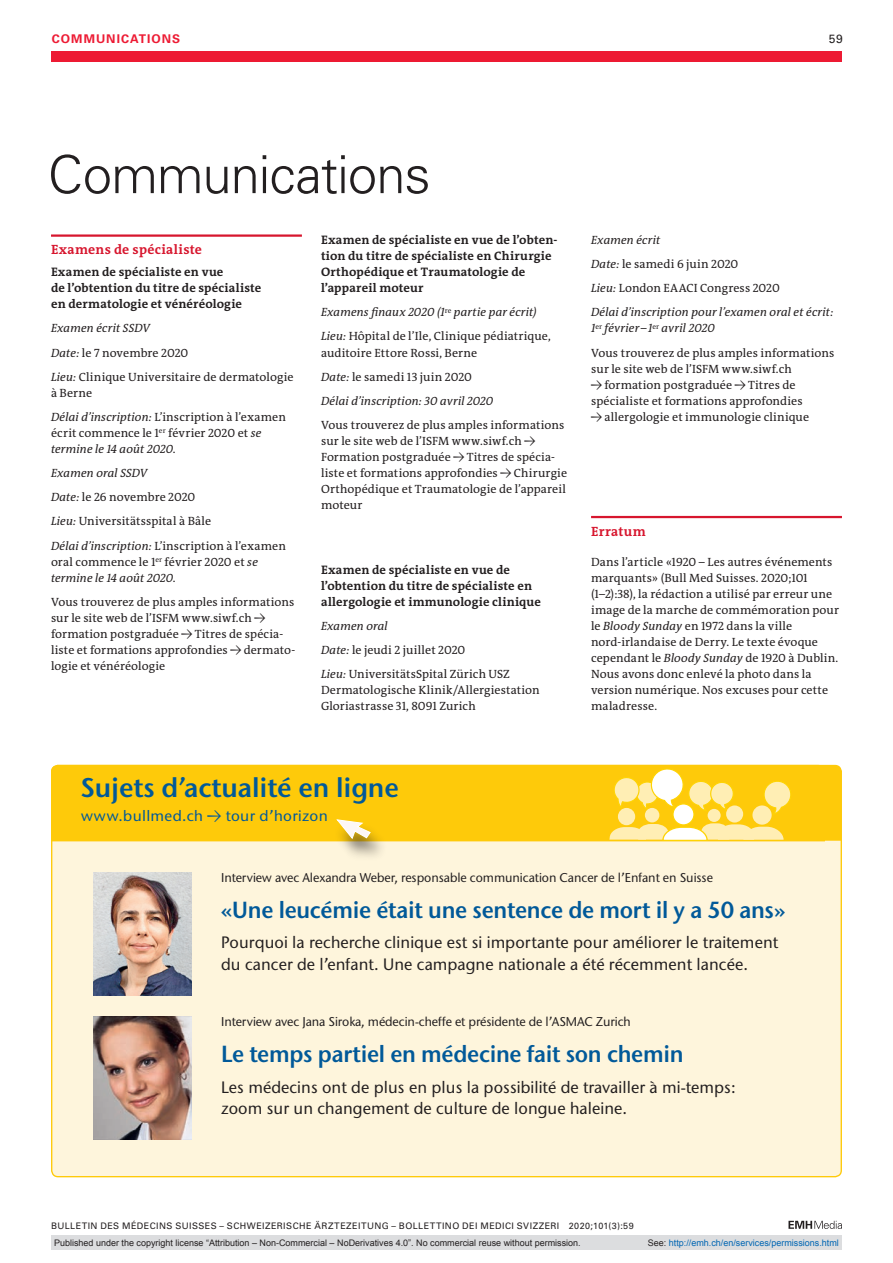
<style>
.page{position:relative;width:893px;height:1263px;background:#fff}
.page>*{position:absolute;margin:0;border:0;box-sizing:border-box;transform-origin:0 0}
.t1{font:300 52.5px "Univers LT Std";letter-spacing:-.02em;color:#231f20}
.t2{font:600 27px "Stone Sans ITC Std";letter-spacing:-.005em;color:#015999}
.t3{font:600 23.25px "Stone Sans ITC Std";letter-spacing:-.015em;color:#015999;scale:.95 1}
.t4{font:500 16.5px/21.5px "Stone Sans ITC Std";letter-spacing:.005em;color:#231f20}
.t5{font:500 15px "Stone Sans ITC Std";letter-spacing:.02em;color:#015999}
.t6{font:700 13.5px "The Antiqua B W7";letter-spacing:.02em;color:#d7162e}
.t7{font:500 12.75px "Stone Sans ITC Std";letter-spacing:-.005em;color:#231f20}
.t8{font:700 12.3px/16px "The Antiqua B W7";letter-spacing:.015em;color:#231f20}
.t9{font:12px/16px "The Antiqua B W5 Plain";letter-spacing:.005em;color:#231f20}
.t10{font:italic 12px/24.2px "The Antiqua B W5 Plain";letter-spacing:.01em;color:#231f20}
.t11{font:700 12px "Univers LT Std";letter-spacing:.085em;color:#ed1a33}
.t12{font:12px "Univers LT Std";color:#231f20}
.t13{font:9px "Arial";color:#231f20}
.t14{font:9px "Univers LT Std";letter-spacing:.05em;color:#231f20}
.t15{font:9px "Arial";color:#0166b3}
.s1{font-style:italic}
.s2{font-style:normal}
.s3{font-family:"The Antiqua B W5 Plain";font-weight:400}
.s4{color:#231f20}
</style>
<div class="page">
<svg style="left:788px;top:1221px;width:54px;height:8px"></svg>
<hr style="left:51px;top:234px;width:251px;height:3px;background:#d7162e">
<div style="left:52px;top:765px;width:789px;height:412px;background:#fef5dc;border-radius:6px"></div>
<svg style="left:51px;top:764px;width:775px;height:78px"></svg>
<div style="left:52px;top:765px;width:789px;height:76px;background:#feca0a"></div>
<svg style="left:761px;top:778px;width:33px;height:38px"></svg>
<svg style="left:612px;top:766px;width:124px;height:46px"></svg>
<div style="left:708px;top:809px;width:13px;height:13px;background:#ffeeb4;border-radius:50%"></div>
<div style="left:726px;top:805px;width:17px;height:17px;background:#ffeeb4;border-radius:50%"></div>
<div style="left:645px;top:808px;width:14px;height:14px;background:#ffeeb4;border-radius:50%"></div>
<div style="left:618px;top:808px;width:17px;height:17px;background:#ffeeb4;border-radius:50%"></div>
<div style="left:673px;top:804px;width:21px;height:21px;background:#fff;border-radius:50%"></div>
<div style="left:672px;top:803px;width:23px;height:22px;border:1px solid #fed304;border-radius:50%"></div>
<svg style="left:609px;top:823px;width:175px;height:18px"></svg>
<div style="left:752px;top:805px;width:20px;height:20px;background:#ffeeb4;border-radius:50%"></div>
<div style="left:333px;top:821px;width:55px;height:41px;background:#231f20;opacity:.6"></div>
<svg style="left:336px;top:818px;width:36px;height:22px"></svg>
<img style="left:94px;top:1016px;width:97px;height:124px">
<img style="left:94px;top:872px;width:97px;height:123px">
<hr style="left:591px;top:516px;width:251px;height:2px;background:#d7162e">
<div style="left:51px;top:51px;width:791px;height:11px;background:#ed1a33"></div>
<div style="left:51px;top:1235px;width:791px;height:15px;background:#dcdddf"></div>
<p class="t11" style="left:52px;top:31px;width:130px">COMMUNICATIONS</p>
<p class="t12" style="left:829px;top:31px;width:15px">59</p>
<h1 class="t1" style="left:48px;top:143px;width:384px">Communications</h1>
<p class="t6" style="left:51px;top:241px;width:153px">Examens de spécialiste</p>
<p class="t8" style="left:51px;top:264px;width:212px">Examen de spécialiste en vue<br>de l’obtention du titre de spécialiste en dermatologie et vénéréologie</p>
<p class="t9" style="left:51px;top:316px;width:244px;line-height:24.2px"><span class="s1">Examen écrit SSDV<br>Date:</span> le 7 novembre 2020<br><span class="s1">Lieu:</span> Clinique Universitaire de dermatologie</p>
<p class="t9" style="left:51px;top:381px;width:236px;line-height:24.2px">à Berne<br><span class="s1">Délai d’inscription:</span> L’inscription à l’examen</p>
<p class="t9" style="left:51px;top:425px;width:212px">écrit commence le 1<sup>er</sup> février 2020 et <span class="s1">se termine le 14 août 2020</span>.</p>
<p class="t9" style="left:51px;top:461px;width:236px;line-height:24.2px"><span class="s1">Examen oral SSDV<br>Date:</span> le 26 novembre 2020<br><span class="s1">Lieu:</span> Universitätsspital à Bâle<br><span class="s1">Délai d’inscription:</span> L’inscription à l’examen</p>
<p class="t9" style="left:51px;top:554px;width:209px">oral commence le 1<sup>er</sup> février 2020 et <span class="s1">se termine le 14 août 2020</span>.</p>
<p class="t9" style="left:51px;top:594px;width:246px">Vous trouverez de plus amples informations sur le site web de l’ISFM www.siwf.ch → formation postgraduée → Titres de spécia&shy;liste et formations approfondies → dermato&shy;logie et vénéréologie</p>
<p class="t8" style="left:321px;top:232px;width:238px">Examen de spécialiste en vue de l’obten&shy;tion du titre de spécialiste en Chirurgie Orthopédique et Traumatologie de l’appareil moteur</p>
<p class="t10" style="left:321px;top:300px;width:231px">Examens finaux 2020 (1<sup>re</sup> partie par écrit)<br>Lieu: <span class="s2">Hôpital de l’Ile, Clinique pédiatrique,</span></p>
<p class="t9" style="left:321px;top:340px;width:174px;line-height:24.2px">auditoire Ettore Rossi, Berne<br><span class="s1">Date:</span> le samedi 13 juin 2020<br><span class="s1">Délai d’inscription: 30 avril 2020</span></p>
<p class="t9" style="left:321px;top:417px;width:248px">Vous trouverez de plus amples informations sur le site web de l’ISFM www.siwf.ch → Formation postgraduée → Titres de spécia&shy;liste et formations approfondies → Chirurgie Orthopédique et Traumatologie de l’appareil moteur</p>
<p class="t8" style="left:321px;top:562px;width:221px">Examen de spécialiste en vue de l’obtention du titre de spécialiste en allergologie et immunologie clinique</p>
<p class="t9" style="left:321px;top:614px;width:190px;line-height:24.2px"><span class="s1">Examen oral<br>Date:</span> le jeudi 2 juillet 2020<br><span class="s1">Lieu:</span> UniversitätsSpital Zürich USZ</p>
<p class="t9" style="left:321px;top:682px;width:220px">Dermatologische Klinik/Allergiestation<br>Gloriastrasse 31, 8091 Zurich</p>
<p class="t10" style="left:591px;top:228px;width:244px">Examen écrit<br>Date: <span class="s2">le samedi 6 juin 2020<br></span>Lieu: <span class="s2">London EAACI Congress 2020<br></span>Délai d’inscription pour l’examen oral et écrit:</p>
<p class="t9" style="left:591px;top:316px;width:245px;line-height:24.2px"><span class="s1">1</span><sup>er</sup> <span class="s1">février–1</span><sup>er</sup> <span class="s1">avril 2020<br></span>Vous trouverez de plus amples informations</p>
<p class="t9" style="left:591px;top:361px;width:202px">sur le site web de l’ISFM www.siwf.ch</p>
<p class="t9" style="left:591px;top:377px;width:213px">→ formation postgraduée → Titres de spécialiste et formations approfondies</p>
<p class="t9" style="left:591px;top:409px;width:220px">→ allergologie et immunologie clinique</p>
<p class="t6" style="left:591px;top:522px;width:56px">Erratum</p>
<p class="t9" style="left:591px;top:554px;width:250px">Dans l’article «1920 – Les autres événements marquants» (Bull Med Suisses. 2020;101 (1–2):38), la rédaction a utilisé par erreur une image de la marche de commémoration pour le <span class="s1">Bloody Sunday</span> en 1972 dans la ville nord-irlandaise de Derry. Le texte évoque cependant le <span class="s1">Bloody Sunday</span> de 1920 à Dublin.<br>Nous avons donc enlevé la photo dans la version numérique. Nos excuses pour cette maladresse.</p>
<h2 class="t2" style="left:81px;top:770px;width:320px">Sujets d’actualité en ligne</h2>
<p class="t5" style="left:81px;top:807px;width:249px">www.bullmed.ch <span class="s3">→</span> tour d’horizon</p>
<p class="t7" style="left:221px;top:869px;width:493px">Interview avec Alexandra Weber, responsable communication Cancer de l’Enfant en Suisse</p>
<h3 class="t3" style="left:221px;top:895px;width:595px">«Une leucémie était une sentence de mort il y a 50 ans»</h3>
<h3 class="t4" style="left:221px;top:932px;width:559px">Pourquoi la recherche clinique est si importante pour améliorer le traitement du cancer de l’enfant. Une campagne nationale a été récemment lancée.</h3>
<p class="t7" style="left:221px;top:1014px;width:411px">Interview avec Jana Siroka, médecin-cheffe et présidente de l’ASMAC Zurich</p>
<h3 class="t3" style="left:221px;top:1040px;width:488px">Le temps partiel en médecine fait son chemin</h3>
<h3 class="t4" style="left:221px;top:1076px;width:516px">Les médecins ont de plus en plus la possibilité de travailler à mi-temps: zoom sur un changement de culture de longue haleine.</h3>
<p class="t14" style="left:51px;top:1220px;width:584px">BULLETIN DES MÉDECINS SUISSES – SCHWEIZERISCHE ÄRZTEZEITUNG – BOLLETTINO DEI MEDICI SVIZZERI 2020;101(3):59</p>
<p class="t13" style="left:54px;top:1237px;width:528px">Published under the copyright license “Attribution – Non-Commercial – NoDerivatives 4.0”. No commercial reuse without permission.</p>
<p class="t15" style="left:648px;top:1237px;width:193px"><span class="s4">See:</span> http://emh.ch/en/services/permissions.html</p>
</div>
